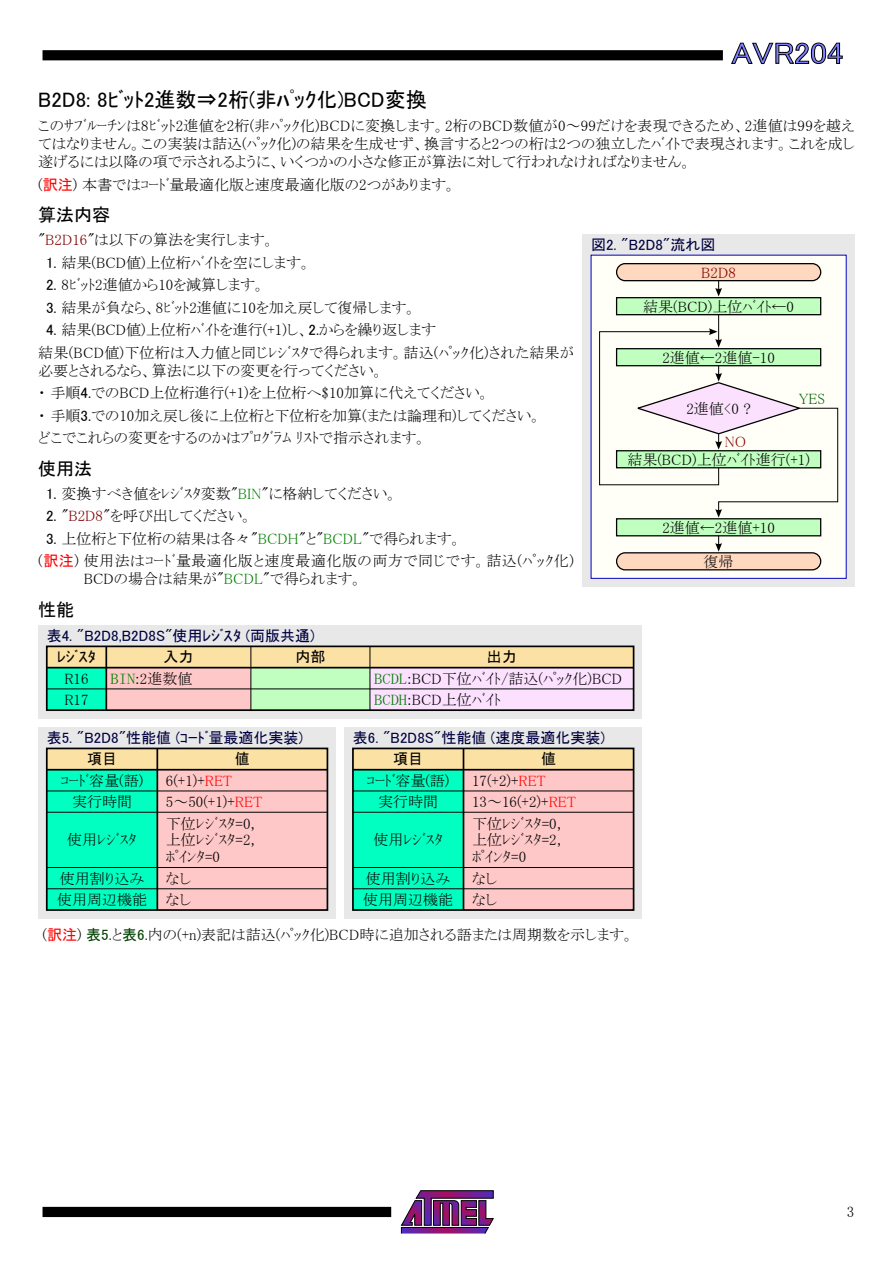
<style>
.page{position:relative;width:893px;height:1263px;background:#fff}
.page>*{position:absolute;margin:0;border:0;box-sizing:border-box;transform-origin:0 0}
.t1{font:30px "MS P Gothic";color:#8080ff;scale:1.1 1}
.t2{font:21px "MS P Gothic";color:#000}
.t3{font:18px "MS P Gothic";color:#000}
.t4{font:15px/22.5px "MS P Mincho";color:#000;text-align:justify}
.t5{font:15px "MS P Gothic";color:#000040}
.t6{font:15px/22.5px "MS P Mincho";letter-spacing:.035em;color:#000}
.t7{font:15px "MS P Gothic";color:#000}
.t8{font:15px "MS P Mincho";color:#800000}
.t9{font:15px "MS P Mincho";color:#006000}
.s1{font-family:"MS P Gothic";color:#f00}
.s2{color:#800000}
.s3{font-family:"MS P Gothic"}
.s4{color:#008000}
.s5{font-family:"MS Mincho";color:#008000}
.s6{color:#f00}
.s7{font-family:"MS P Gothic";color:#004000}
</style>
<div class="page">
<svg style="left:401px;top:1190px;width:93px;height:44px"></svg>
<div style="left:43px;top:1207px;width:348px;height:10px;background:#000"></div>
<div style="left:43px;top:50px;width:680px;height:10px;background:#000"></div>
<svg style="left:731px;top:43px;width:112px;height:21px"></svg>
<div style="left:583px;top:234px;width:272px;height:353px;background:#e8e8e8"></div>
<div style="left:591px;top:255px;width:255px;height:323px;background:#fffff7"></div>
<div style="left:617px;top:264px;width:204px;height:17px;background:#ffd8c0;border-radius:9px"></div>
<div style="left:616px;top:263px;width:205px;height:18px;border:1px solid #000;border-radius:9px"></div>
<div style="left:617px;top:298px;width:204px;height:17px;background:#c0ffc0"></div>
<div style="left:616px;top:297px;width:205px;height:18px;border:1px solid #000"></div>
<div style="left:617px;top:519px;width:204px;height:17px;background:#c0ffc0"></div>
<div style="left:616px;top:518px;width:205px;height:18px;border:1px solid #000"></div>
<div style="left:617px;top:553px;width:204px;height:17px;background:#ffd8c0;border-radius:9px"></div>
<div style="left:616px;top:552px;width:205px;height:18px;border:1px solid #000;border-radius:9px"></div>
<svg style="left:715px;top:281px;width:7px;height:15px"></svg>
<svg style="left:715px;top:536px;width:7px;height:16px"></svg>
<svg style="left:599px;top:315px;width:239px;height:203px"></svg>
<div style="left:38px;top:625px;width:604px;height:94px;background:#e8e8e8"></div>
<div style="left:370px;top:668px;width:264px;height:42px;background:#fce1ff"></div>
<div style="left:106px;top:668px;width:145px;height:42px;background:#ffc8c8"></div>
<div style="left:47px;top:668px;width:59px;height:42px;background:#00ffc0"></div>
<div style="left:251px;top:668px;width:119px;height:42px;background:#c0ffc0"></div>
<div style="left:47px;top:646px;width:587px;height:22px;background:#fce1a4"></div>
<div style="left:46px;top:645px;width:588px;height:66px;border:2px solid #000"></div>
<hr style="left:105px;top:646px;width:2px;height:64px;background:#000">
<hr style="left:250px;top:646px;width:1px;height:64px;background:#000">
<hr style="left:370px;top:646px;width:1px;height:64px;background:#000">
<hr style="left:47px;top:667px;width:587px;height:1px;background:#000">
<hr style="left:47px;top:688px;width:587px;height:1px;background:#000">
<div style="left:38px;top:727px;width:298px;height:191px;background:#e8e8e8"></div>
<div style="left:47px;top:770px;width:110px;height:140px;background:#00ffc0"></div>
<div style="left:157px;top:770px;width:170px;height:140px;background:#ffc8c8"></div>
<div style="left:47px;top:748px;width:280px;height:22px;background:#fce1a4"></div>
<div style="left:46px;top:747px;width:282px;height:164px;border:2px solid #000"></div>
<hr style="left:156px;top:748px;width:2px;height:162px;background:#000">
<hr style="left:47px;top:769px;width:280px;height:1px;background:#000">
<hr style="left:47px;top:790px;width:280px;height:1px;background:#000">
<hr style="left:47px;top:812px;width:280px;height:1px;background:#000">
<hr style="left:47px;top:867px;width:280px;height:1px;background:#000">
<hr style="left:47px;top:888px;width:280px;height:1px;background:#000">
<div style="left:344px;top:727px;width:298px;height:191px;background:#e8e8e8"></div>
<div style="left:353px;top:770px;width:110px;height:140px;background:#00ffc0"></div>
<div style="left:463px;top:770px;width:171px;height:140px;background:#ffc8c8"></div>
<div style="left:353px;top:748px;width:281px;height:22px;background:#fce1a4"></div>
<div style="left:352px;top:747px;width:282px;height:164px;border:2px solid #000"></div>
<hr style="left:463px;top:748px;width:1px;height:162px;background:#000">
<hr style="left:353px;top:769px;width:281px;height:1px;background:#000">
<hr style="left:353px;top:790px;width:281px;height:1px;background:#000">
<hr style="left:353px;top:812px;width:281px;height:1px;background:#000">
<hr style="left:353px;top:867px;width:281px;height:1px;background:#000">
<hr style="left:353px;top:888px;width:281px;height:1px;background:#000">
<h1 class="t1" style="left:731px;top:38px;width:103px">AVR204</h1>
<h2 class="t2" style="left:38px;top:89px;width:390px">B2D8: 8ﾋﾞｯﾄ2進数⇒2桁(非ﾊﾟｯｸ化)BCD変換</h2>
<p class="t4" style="left:38px;top:117px;width:818px;line-height:18px">このｻﾌﾞﾙｰﾁﾝは8ﾋﾞｯﾄ2進値を2桁(非ﾊﾟｯｸ化)BCDに変換します。2桁のBCD数値が0～99だけを表現できるため、2進値は99を越えてはなりません。この実装は詰込(ﾊﾟｯｸ化)の結果を生成せず、換言すると2つの桁は2つの独立したﾊﾞｲﾄで表現されます。これを成し遂げるには以降の項で示されるように、いくつかの小さな修正が算法に対して行われなければなりません。</p>
<p class="t4" style="left:38px;top:173px;width:419px">(<span class="s1">訳注</span>) 本書ではｺｰﾄﾞ量最適化版と速度最適化版の2つがあります。</p>
<p class="t3" style="left:38px;top:206px;width:73px">算法内容</p>
<p class="t4" style="left:38px;top:229px;width:238px">"<span class="s2">B2D16</span>"は以下の算法を実行します。</p>
<p class="t4" style="left:46px;top:251px;width:266px"><span class="s3">1.</span> 結果(BCD値)上位桁ﾊﾞｲﾄを空にします。</p>
<p class="t4" style="left:46px;top:274px;width:220px"><span class="s3">2.</span> 8ﾋﾞｯﾄ2進値から10を減算します。</p>
<p class="t4" style="left:46px;top:296px;width:372px"><span class="s3">3.</span> 結果が負なら、8ﾋﾞｯﾄ2進値に10を加え戻して復帰します。</p>
<p class="t4" style="left:38px;top:319px;width:537px;text-indent:8px"><span class="s3">4.</span> 結果(BCD値)上位桁ﾊﾞｲﾄを進行(+1)し、<span class="s3">2.</span>からを繰り返します<br>結果(BCD値)下位桁は入力値と同じﾚｼﾞｽﾀで得られます。詰込(ﾊﾟｯｸ化)された結果が</p>
<p class="t4" style="left:38px;top:359px;width:505px;text-align:left">必要とされるなら、算法に以下の変更を行ってください。<br>・ 手順<span class="s3">4.</span>でのBCD上位桁進行(+1)を上位桁へ$10加算に代えてください。<br>・ 手順<span class="s3">3.</span>での10加え戻し後に上位桁と下位桁を加算(または論理和)してください。どこでこれらの変更をするのかはﾌﾟﾛｸﾞﾗﾑ ﾘｽﾄで指示されます。</p>
<p class="t3" style="left:38px;top:459px;width:55px">使用法</p>
<p class="t4" style="left:46px;top:482px;width:353px"><span class="s3">1.</span> 変換すべき値をﾚｼﾞｽﾀ変数"<span class="s4">BIN</span>"に格納してください。</p>
<p class="t4" style="left:46px;top:505px;width:208px"><span class="s3">2.</span> "<span class="s2">B2D8</span>"を呼び出してください。</p>
<p class="t6" style="left:38px;top:527px;width:537px;text-indent:8px"><span class="s3">3.</span> 上位桁と下位桁の結果は各々"<span class="s4">BCDH</span>"と"<span class="s4">BCDL</span>"で得られます。<br>(<span class="s1">訳注</span>) 使用法はｺｰﾄﾞ量最適化版と速度最適化版の両方で同じです。詰込(ﾊﾟｯｸ化)</p>
<p class="t4" style="left:84px;top:568px;width:280px">BCDの場合は結果が"<span class="s4">BCDL</span>"で得られます。</p>
<p class="t3" style="left:38px;top:600px;width:37px">性能</p>
<p class="t5" style="left:591px;top:237px;width:126px">図2. "B2D8"流れ図</p>
<p class="t8" style="left:701px;top:265px;width:36px">B2D8</p>
<p class="t4" style="left:643px;top:295px;width:152px">結果(BCD)上位ﾊﾞｲﾄ←0</p>
<p class="t4" style="left:662px;top:346px;width:114px">2進値←2進値-10</p>
<p class="t4" style="left:686px;top:397px;width:66px">2進値&lt;0 ?</p>
<p class="t4" style="left:627px;top:448px;width:184px">結果(BCD)上位ﾊﾞｲﾄ進行(+1)</p>
<p class="t9" style="left:799px;top:391px;width:27px">YES</p>
<p class="t8" style="left:725px;top:434px;width:23px">NO</p>
<p class="t4" style="left:662px;top:516px;width:114px">2進値←2進値+10</p>
<p class="t4" style="left:704px;top:550px;width:31px">復帰</p>
<p class="t5" style="left:47px;top:628px;width:270px">表4. "B2D8,B2D8S"使用ﾚｼﾞｽﾀ (両版共通)</p>
<p class="t7" style="left:57px;top:649px;width:40px">ﾚｼﾞｽﾀ</p>
<p class="t7" style="left:164px;top:649px;width:31px">入力</p>
<p class="t7" style="left:295px;top:649px;width:31px">内部</p>
<p class="t7" style="left:487px;top:649px;width:31px">出力</p>
<p class="t4" style="left:65px;top:667px;width:26px">R16</p>
<p class="t4" style="left:111px;top:667px;width:83px"><span class="s5">BIN</span>:2進数値</p>
<p class="t4" style="left:65px;top:688px;width:26px">R17</p>
<p class="t4" style="left:374px;top:668px;width:250px;line-height:21.3px"><span class="s5">BCDL</span>:BCD下位ﾊﾞｲﾄ/詰込(ﾊﾟｯｸ化)BCD<br><span class="s5">BCDH</span>:BCD上位ﾊﾞｲﾄ</p>
<p class="t5" style="left:47px;top:730px;width:258px">表5. "B2D8"性能値 (ｺｰﾄﾞ量最適化実装)</p>
<p class="t7" style="left:87px;top:752px;width:31px">項目</p>
<p class="t7" style="left:235px;top:752px;width:16px">値</p>
<p class="t4" style="left:61px;top:769px;width:84px">ｺｰﾄﾞ容量(語)</p>
<p class="t4" style="left:166px;top:769px;width:68px">6(+1)+<span class="s6">RET</span></p>
<p class="t4" style="left:72px;top:790px;width:61px">実行時間</p>
<p class="t4" style="left:166px;top:790px;width:98px">5～50(+1)+<span class="s6">RET</span></p>
<p class="t4" style="left:67px;top:829px;width:71px">使用ﾚｼﾞｽﾀ</p>
<p class="t4" style="left:166px;top:815px;width:91px;line-height:16.5px">下位ﾚｼﾞｽﾀ=0,上位ﾚｼﾞｽﾀ=2,ﾎﾟｲﾝﾀ=0</p>
<p class="t5" style="left:353px;top:730px;width:254px">表6. "B2D8S"性能値 (速度最適化実装)</p>
<p class="t7" style="left:393px;top:752px;width:31px">項目</p>
<p class="t7" style="left:541px;top:752px;width:16px">値</p>
<p class="t4" style="left:367px;top:769px;width:84px">ｺｰﾄﾞ容量(語)</p>
<p class="t4" style="left:472px;top:769px;width:76px">17(+2)+<span class="s6">RET</span></p>
<p class="t4" style="left:378px;top:790px;width:61px">実行時間</p>
<p class="t4" style="left:472px;top:790px;width:106px">13～16(+2)+<span class="s6">RET</span></p>
<p class="t4" style="left:373px;top:829px;width:71px">使用ﾚｼﾞｽﾀ</p>
<p class="t4" style="left:472px;top:815px;width:91px;line-height:16.5px">下位ﾚｼﾞｽﾀ=0,上位ﾚｼﾞｽﾀ=2,ﾎﾟｲﾝﾀ=0</p>
<p class="t4" style="left:366px;top:867px;width:86px">使用割り込み</p>
<p class="t4" style="left:472px;top:867px;width:27px">なし</p>
<p class="t4" style="left:363px;top:888px;width:91px">使用周辺機能</p>
<p class="t4" style="left:472px;top:888px;width:27px">なし</p>
<p class="t4" style="left:43px;top:923px;width:593px">(<span class="s1">訳注</span>) <span class="s7">表5.</span>と<span class="s7">表6.</span>内の(+n)表記は詰込(ﾊﾟｯｸ化)BCD時に追加される語または周期数を示します。</p>
<p class="t4" style="left:60px;top:867px;width:86px">使用割り込み</p>
<p class="t4" style="left:166px;top:867px;width:27px">なし</p>
<p class="t4" style="left:57px;top:888px;width:92px">使用周辺機能</p>
<p class="t4" style="left:166px;top:888px;width:27px">なし</p>
<p class="t4" style="left:847px;top:1200px;width:9px">3</p>
</div>
